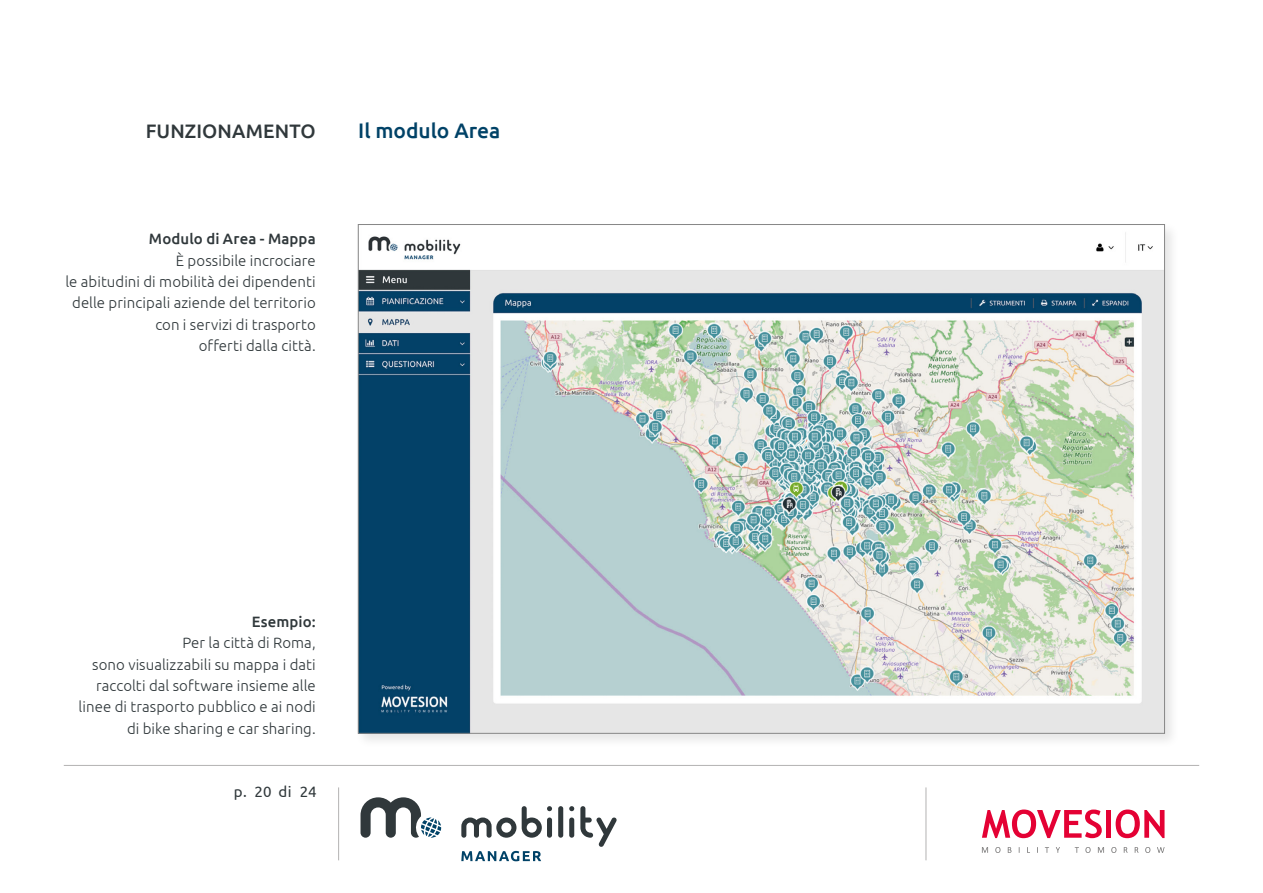
<style>
.page{position:relative;width:1263px;height:893px;background:#fff}
.page>*{position:absolute;margin:0;border:0;box-sizing:border-box;transform-origin:0 0}
.t1{font:500 21px "Ubuntu";color:#004267}
.t2{font:500 19.5px "Ubuntu";letter-spacing:.005em;color:#30383b}
.t3{font:15.15px "Ubuntu";color:#30383b}
.t4{font:300 15px/21.3px "Ubuntu";letter-spacing:.005em;color:#30383b;text-align:right}
.t5{font:500 15px "Ubuntu";letter-spacing:.005em;color:#30383b}
</style>
<div class="page">
<hr style="left:925px;top:787px;width:1px;height:73px;background:#b3b2b2">
<hr style="left:338px;top:787px;width:1px;height:73px;background:#b3b2b2">
<hr style="left:64px;top:765px;width:1135px;height:1px;background:#b3b2b2">
<svg style="left:982px;top:809px;width:120px;height:29px"></svg>
<div style="left:1106px;top:810px;width:5px;height:28px;background:#e40134"></div>
<svg style="left:1115px;top:809px;width:49px;height:29px"></svg>
<svg style="left:982px;top:847px;width:6px;height:6px"></svg>
<svg style="left:995px;top:847px;width:5px;height:6px"></svg>
<svg style="left:1008px;top:847px;width:3px;height:6px"></svg>
<svg style="left:1045px;top:847px;width:4px;height:6px"></svg>
<svg style="left:1056px;top:847px;width:4px;height:6px"></svg>
<svg style="left:1075px;top:847px;width:4px;height:6px"></svg>
<svg style="left:1085px;top:847px;width:5px;height:6px"></svg>
<svg style="left:1098px;top:847px;width:6px;height:6px"></svg>
<svg style="left:1111px;top:847px;width:5px;height:6px"></svg>
<svg style="left:1124px;top:847px;width:3px;height:6px"></svg>
<svg style="left:1135px;top:847px;width:3px;height:6px"></svg>
<svg style="left:1145px;top:847px;width:5px;height:6px"></svg>
<svg style="left:1157px;top:847px;width:7px;height:6px"></svg>
<div style="left:558px;top:806px;width:5px;height:32px;background:#30383b;border-radius:3px"></div>
<svg style="left:461px;top:817px;width:55px;height:21px"></svg>
<svg style="left:522px;top:806px;width:30px;height:32px"></svg>
<div style="left:569px;top:817px;width:5px;height:21px;background:#30383b;border-radius:3px"></div>
<svg style="left:569px;top:806px;width:5px;height:5px"></svg>
<svg style="left:580px;top:806px;width:37px;height:41px"></svg>
<svg style="left:461px;top:851px;width:80px;height:10px"></svg>
<svg style="left:360px;top:797px;width:81px;height:41px"></svg>
<div style="left:355px;top:221px;width:825px;height:528px;background:#000;opacity:.1"></div>
<img style="left:360px;top:226px;width:803px;height:505px">
<h2 class="t2" style="left:146px;top:119px;width:171px">FUNZIONAMENTO</h2>
<h1 class="t1" style="left:358px;top:117px;width:144px">Il modulo Area</h1>
<p class="t5" style="left:149px;top:230px;width:168px">Modulo di Area - Mappa</p>
<p class="t4" style="left:65px;top:249px;width:252px">È possibile incrociare<br>le abitudini di mobilità dei dipendenti delle principali aziende del territorio con i servizi di trasporto<br>offerti dalla città.</p>
<p class="t5" style="left:252px;top:612px;width:66px">Esempio:</p>
<p class="t4" style="left:79px;top:632px;width:239px">Per la città di Roma,<br>sono visualizzabili su mappa i dati raccolti dal software insieme alle linee di trasporto pubblico e ai nodi di bike sharing e car sharing.</p>
<p class="t3" style="left:234px;top:783px;width:84px">p. 20 di 24</p>
</div>
